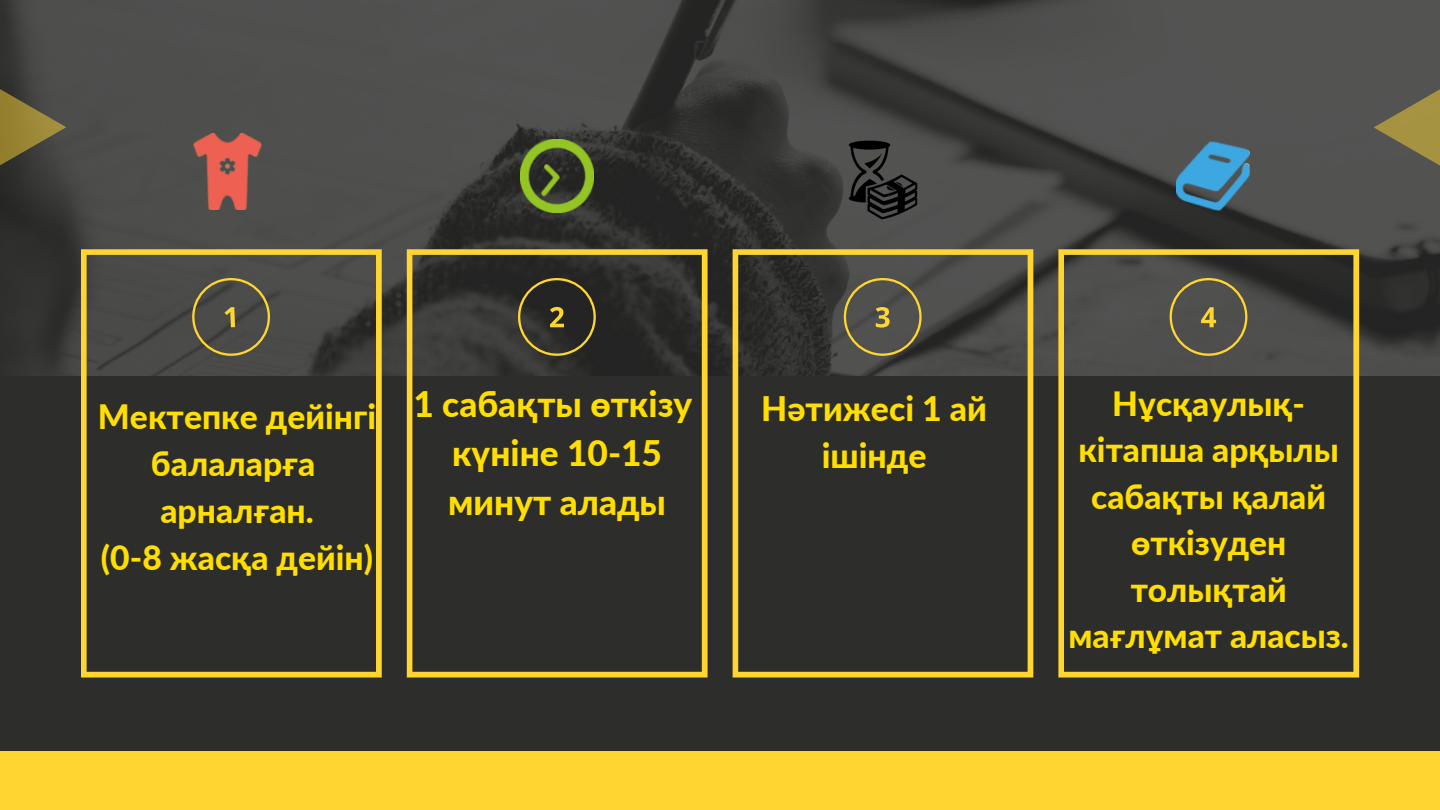
<style>
.page{position:relative;width:1440px;height:810px;background:#2d2e2c}
.page>*{position:absolute;margin:0;border:0;box-sizing:border-box;transform-origin:0 0}
.t1{font:800 35.2px/48.8px "Lato";color:#ffde00}
.t2{font:800 33.8px "Lato";color:#ffde00}
.t3{font:800 33.6px/46.9px "Lato";color:#ffde00;text-align:center}
.t4{font:800 33.5px/46.5px "Lato";color:#ffde00;text-align:center}
</style>
<div class="page">
<img style="left:8px;top:0;width:1432px;height:376px">
<svg style="left:81px;top:249px;width:301px;height:429px"></svg>
<div style="left:0;top:751px;width:1440px;height:59px;background:#fed531"></div>
<svg style="left:407px;top:249px;width:301px;height:429px"></svg>
<svg style="left:733px;top:249px;width:300px;height:429px"></svg>
<svg style="left:1058px;top:249px;width:301px;height:429px"></svg>
<svg style="left:1374px;top:79px;width:66px;height:97px;background:#736c4b"></svg>
<svg style="left:0;top:78px;width:66px;height:98px"></svg>
<svg style="left:191px;top:276px;width:81px;height:81px;background:#5a5745"></svg>
<svg style="left:518px;top:278px;width:78px;height:78px"></svg>
<svg style="left:844px;top:278px;width:78px;height:78px;background:#615d49"></svg>
<svg style="left:1170px;top:278px;width:77px;height:78px;background:#625e4a"></svg>
<img style="left:1176px;top:140px;width:73px;height:72px">
<img style="left:521px;top:140px;width:72px;height:72px">
<img style="left:189px;top:133px;width:77px;height:77px">
<img style="left:842px;top:140px;width:81px;height:81px">
<p class="t3" style="left:98px;top:392px;width:280px">Мектепке дейінгі балаларға</p>
<p class="t3" style="left:160px;top:486px;width:155px">арналған.</p>
<p class="t3" style="left:101px;top:533px;width:274px">(0-8 жасқа дейін)</p>
<p class="t1" style="left:413px;top:379px;width:280px">1 сабақты өткізу</p>
<p class="t1" style="left:448px;top:428px;width:219px">күніне 10-15 минут алады</p>
<p class="t2" style="left:761px;top:388px;width:227px">Нәтижесі 1 ай</p>
<p class="t2" style="left:822px;top:435px;width:107px">ішінде</p>
<p class="t4" style="left:1068px;top:380px;width:282px">Нұсқаулық&shy;кітапша арқылы сабақты қалай өткізуден толықтай мағлұмат аласыз.</p>
</div>
